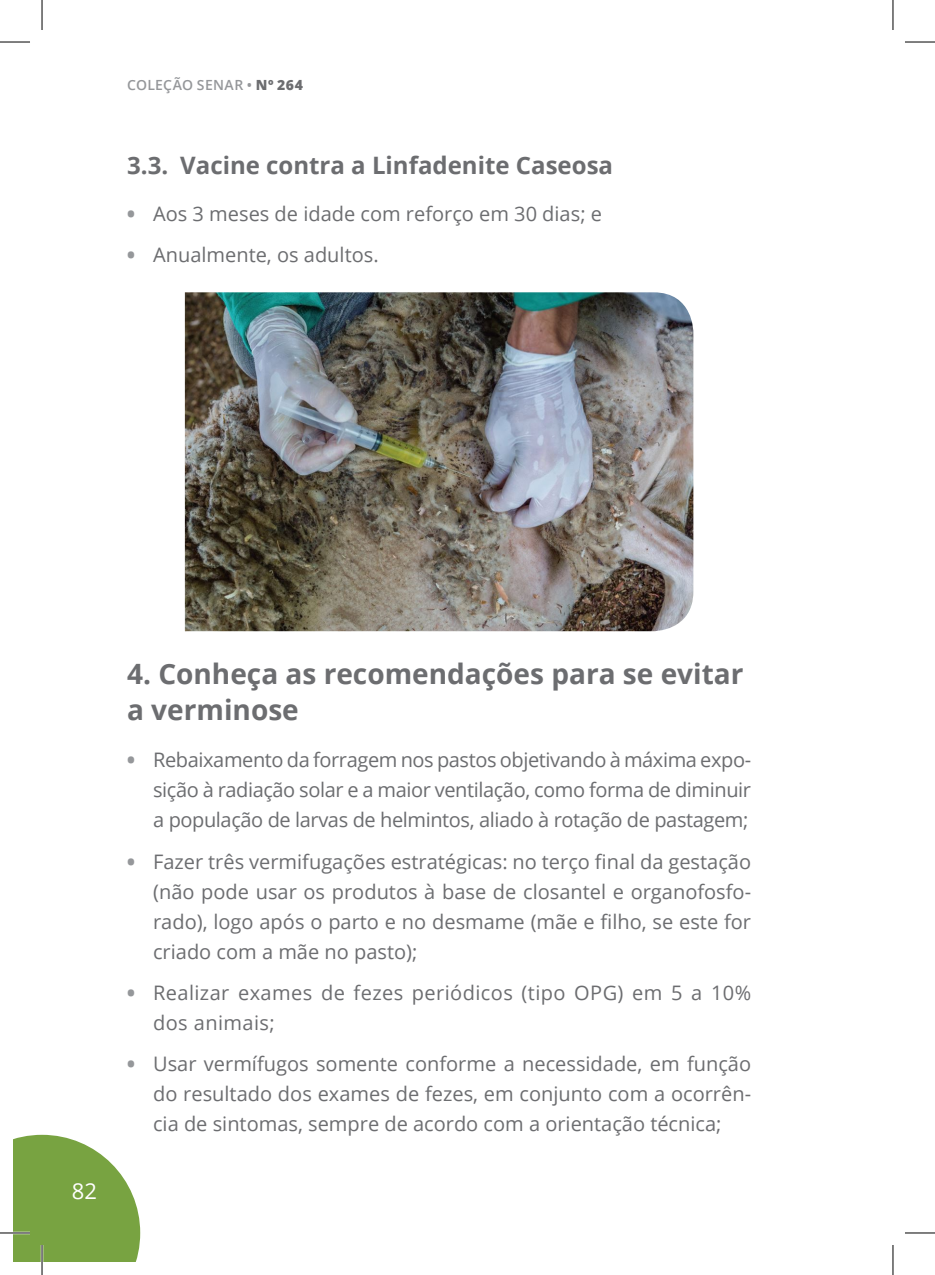
<style>
.page{position:relative;width:935px;height:1275px;background:#fff}
.page>*{position:absolute;margin:0;border:0;box-sizing:border-box;transform-origin:0 0}
.t1{font:700 28px/36px "Open Sans";color:#6c6d70}
.t2{font:700 24px "Open Sans";color:#6c6d70}
.t3{font:22px "Open Sans";color:#fff}
.t4{font:20px/30px "Open Sans";color:#6c6d70;text-align:justify}
.t5{font:20px/30px "Open Sans";letter-spacing:.02em;color:#6c6d70}
.t6{font:600 14px "Open Sans";letter-spacing:.025em;color:#95979a}
.s1{font-weight:800;color:#6c6d70}
.s2{font-weight:800;color:#95979a}
</style>
<div class="page">
<img style="left:185px;top:292px;width:508px;height:339px">
<svg style="left:14px;top:1134px;width:127px;height:127px;background:#8bb05d"></svg>
<hr style="left:0;top:1231px;width:30px;height:3px;background:#fff">
<hr style="left:41px;top:1245px;width:2px;height:30px;background:#fff">
<hr style="left:0;top:42px;width:30px;height:1px;background:#000">
<hr style="left:904px;top:42px;width:30px;height:1px;background:#000">
<hr style="left:0;top:1232px;width:30px;height:1px;background:#000">
<hr style="left:904px;top:1232px;width:30px;height:1px;background:#000">
<hr style="left:42px;top:0;width:1px;height:30px;background:#000">
<hr style="left:42px;top:1245px;width:1px;height:30px;background:#000">
<hr style="left:892px;top:0;width:1px;height:30px;background:#000">
<hr style="left:892px;top:1245px;width:1px;height:30px;background:#000">
<p class="t6" style="left:127px;top:75px;width:177px">COLEÇÃO SENAR • <span class="s1">Nº 264</span></p>
<p class="t2" style="left:127px;top:148px;width:487px">3.3. Vacine contra a Linfadenite Caseosa</p>
<p class="t4" style="left:127px;top:198px;width:476px"><span class="s2">•</span> Aos 3 meses de idade com reforço em 30 dias; e</p>
<p class="t4" style="left:127px;top:239px;width:253px"><span class="s2">•</span> Anualmente, os adultos.</p>
<p class="t3" style="left:72px;top:1175px;width:27px">82</p>
<h1 class="t1" style="left:127px;top:655px;width:618px">4. Conheça as recomendações para se evitar a verminose</h1>
<p class="t4" style="left:153px;top:744px;width:599px;text-indent:-26px"><span class="s2">•</span> Rebaixamento da forragem nos pastos objetivando à máxima expo&shy;sição à radiação solar e a maior ventilação, como forma de diminuir a população de larvas de helmintos, aliado à rotação de pastagem;</p>
<p class="t4" style="left:153px;top:846px;width:599px;text-indent:-26px"><span class="s2">•</span> Fazer três vermifugações estratégicas: no terço final da gestação (não pode usar os produtos à base de closantel e organofosfo&shy;rado), logo após o parto e no desmame (mãe e filho, se este for criado com a mãe no pasto);</p>
<p class="t5" style="left:153px;top:977px;width:599px;text-indent:-26px"><span class="s2">•</span> Realizar exames de fezes periódicos (tipo OPG) em 5 a 10% dos animais;</p>
<p class="t4" style="left:153px;top:1048px;width:599px;text-indent:-26px"><span class="s2">•</span> Usar vermífugos somente conforme a necessidade, em função do resultado dos exames de fezes, em conjunto com a ocorrên&shy;cia de sintomas, sempre de acordo com a orientação técnica;</p>
</div>
